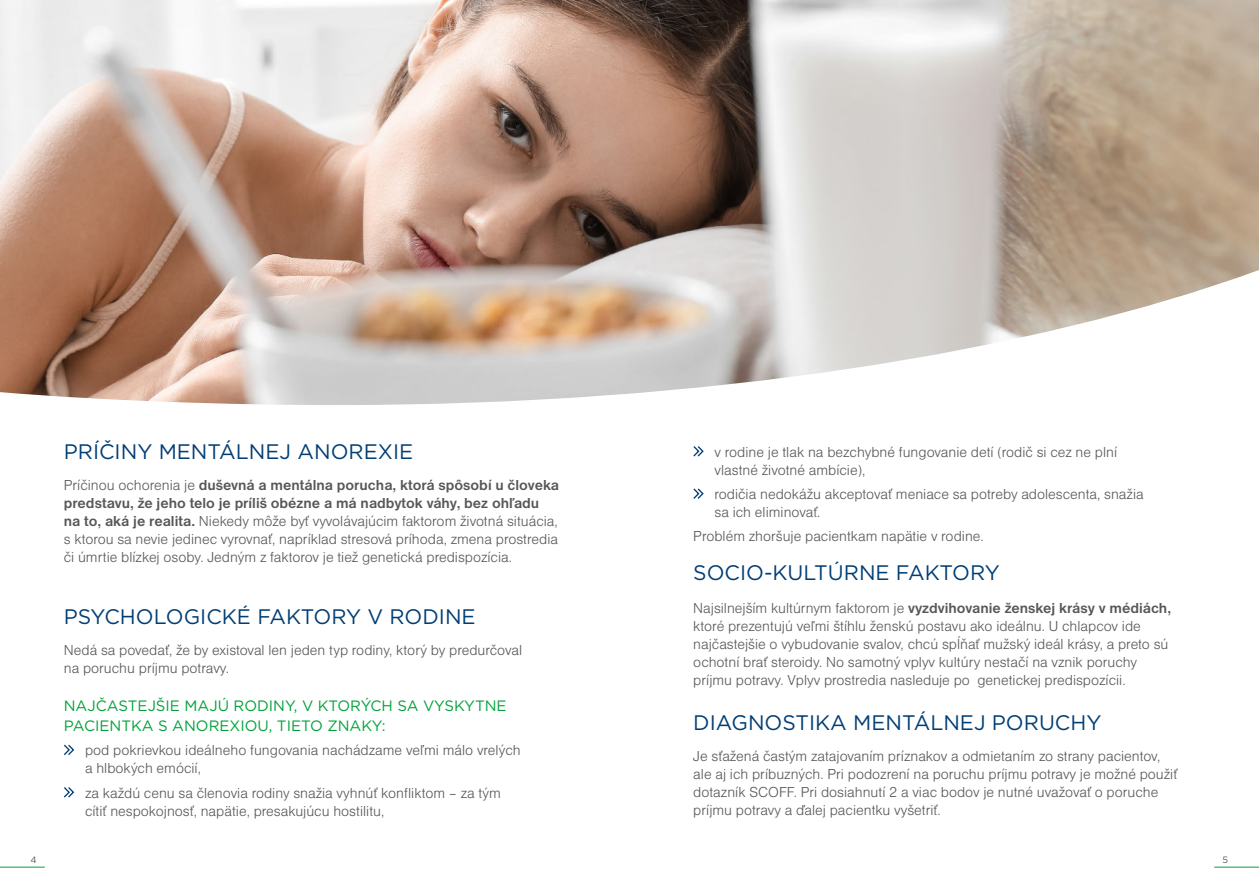
<style>
.page{position:relative;width:1259px;height:893px;background:#fff}
.page>*{position:absolute;margin:0;border:0;box-sizing:border-box;transform-origin:0 0}
.t1{font:21px "Gotham";color:#003e75}
.t2{font:15px/18px "Nimbus Sans DOT Ligh";color:#575756}
.t3{font:700 15px/18px "Nimbus Sans DOT";color:#575756}
.t4{font:15px/19.8px "Gotham";color:#00a13a}
.t5{font:9.15px "Gotham";color:#575756}
.s1{font-family:"Nimbus Sans DOT Ligh";font-weight:400}
.s2{font-family:"Nimbus Sans DOT";font-weight:700}
</style>
<div class="page">
<hr style="left:0;top:867px;width:45px;height:1px;background:#00a13a">
<hr style="left:1214px;top:867px;width:45px;height:1px;background:#00a13a">
<img style="left:0;top:0;width:1259px;height:405px">
<svg style="left:64px;top:744px;width:11px;height:11px"></svg>
<svg style="left:64px;top:787px;width:11px;height:11px"></svg>
<svg style="left:693px;top:446px;width:11px;height:11px"></svg>
<svg style="left:693px;top:488px;width:11px;height:11px"></svg>
<h1 class="t1" style="left:64px;top:440px;width:351px">PRÍČINY MENTÁLNEJ ANOREXIE</h1>
<p class="t3" style="left:64px;top:477px;width:497px"><span class="s1">Príčinou ochorenia je</span> duševná a mentálna porucha, ktorá spôsobí u človeka predstavu, že jeho telo je príliš obézne a má nadbytok váhy, bez ohľadu</p>
<p class="t2" style="left:64px;top:512px;width:496px;text-align:justify"><span class="s2">na to, aká je realita.</span> Niekedy môže byť vyvolávajúcim faktorom životná situácia, s ktorou sa nevie jedinec vyrovnať, napríklad stresová príhoda, zmena prostredia či úmrtie blízkej osoby. Jedným z faktorov je tiež genetická predispozícia.</p>
<h1 class="t1" style="left:64px;top:605px;width:413px">PSYCHOLOGICKÉ FAKTORY V RODINE</h1>
<p class="t2" style="left:64px;top:641px;width:460px">Nedá sa povedať, že by existoval len jeden typ rodiny, ktorý by predurčoval na poruchu príjmu potravy.</p>
<p class="t4" style="left:64px;top:696px;width:444px">NAJČASTEJŠIE MAJÚ RODINY, V KTORÝCH SA VYSKYTNE<br>PACIENTKA S ANOREXIOU, TIETO ZNAKY:</p>
<p class="t2" style="left:85px;top:741px;width:437px">pod pokrievkou ideálneho fungovania nachádzame veľmi málo vrelých a hlbokých emócií,</p>
<p class="t2" style="left:85px;top:783px;width:417px">za každú cenu sa členovia rodiny snažia vyhnúť konfliktom – za tým cítiť nespokojnosť, napätie, presakujúcu hostilitu,</p>
<p class="t2" style="left:714px;top:442px;width:404px">v rodine je tlak na bezchybné fungovanie detí (rodič si cez ne plní vlastné životné ambície),</p>
<p class="t2" style="left:714px;top:485px;width:431px">rodičia nedokážu akceptovať meniace sa potreby adolescenta, snažia sa ich eliminovať.</p>
<p class="t2" style="left:693px;top:527px;width:292px">Problém zhoršuje pacientkam napätie v rodine.</p>
<h1 class="t1" style="left:693px;top:561px;width:308px">SOCIO-KULTÚRNE FAKTORY</h1>
<p class="t3" style="left:693px;top:600px;width:479px"><span class="s1">Najsilnejším kultúrnym faktorom je</span> vyzdvihovanie ženskej krásy v médiách,</p>
<p class="t2" style="left:693px;top:617px;width:476px">ktoré prezentujú veľmi štíhlu ženskú postavu ako ideálnu. U chlapcov ide najčastejšie o vybudovanie svalov, chcú spĺňať mužský ideál krásy, a preto sú ochotní brať steroidy. No samotný vplyv kultúry nestačí na vznik poruchy príjmu potravy. Vplyv prostredia nasleduje po genetickej predispozícii.</p>
<h1 class="t1" style="left:693px;top:711px;width:410px">DIAGNOSTIKA MENTÁLNEJ PORUCHY</h1>
<p class="t2" style="left:693px;top:747px;width:486px">Je sťažená častým zatajovaním príznakov a odmietaním zo strany pacientov, ale aj ich príbuzných. Pri podozrení na poruchu príjmu potravy je možné použiť dotazník SCOFF. Pri dosiahnutí 2 a viac bodov je nutné uvažovať o poruche príjmu potravy a ďalej pacientku vyšetriť.</p>
<p class="t5" style="left:30px;top:854px;width:8px">4</p>
<p class="t5" style="left:1222px;top:854px;width:7px">5</p>
</div>
